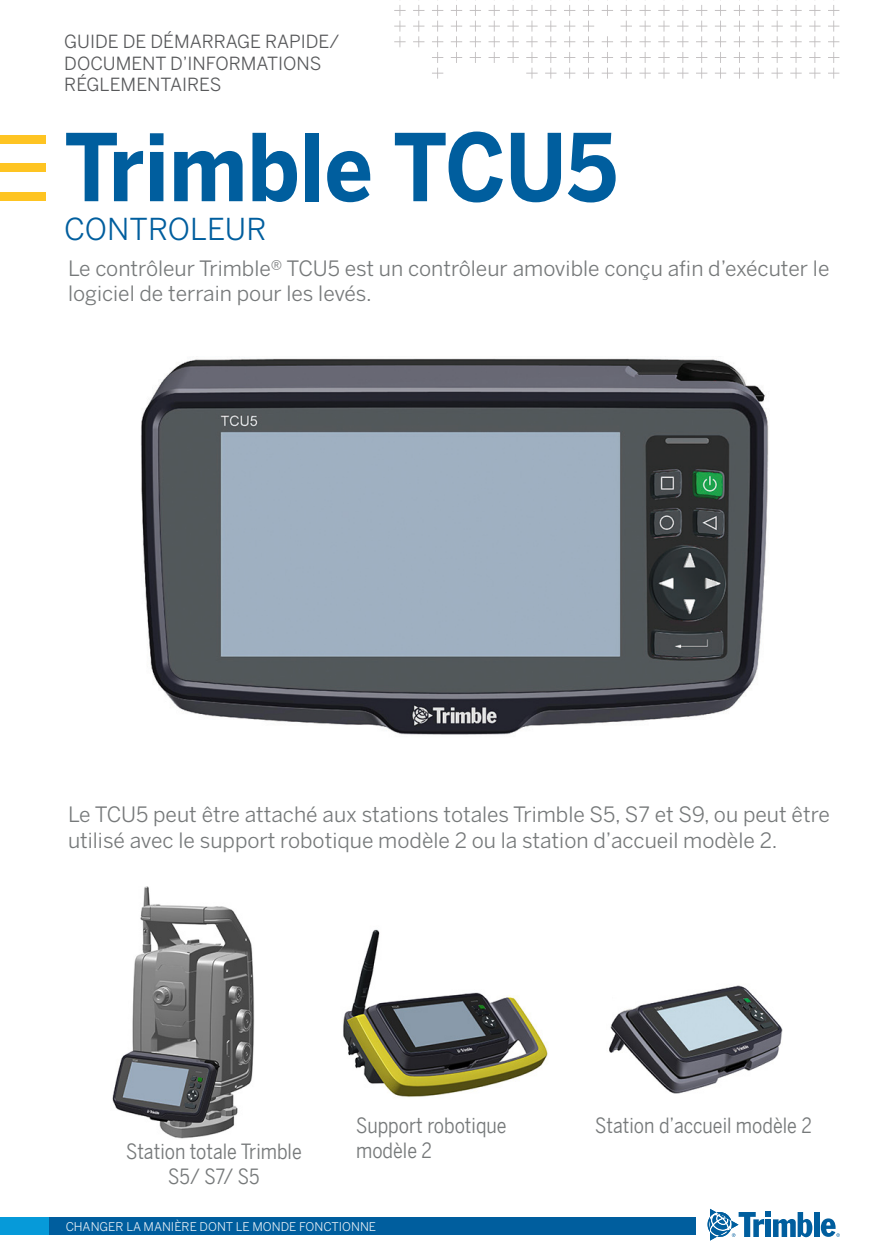
<style>
.page{position:relative;width:893px;height:1259px;background:#fff}
.page>*{position:absolute;margin:0;border:0;box-sizing:border-box;transform-origin:0 0}
.CoverHeading{font:700 92.4px "Benton Sans";color:#005e9e;scale:.91 1}
.CoverHeading_Small_C{font:30px "Benton Sans";color:#005e9e}
.BodyText{font:21px/25.2px "Benton Sans";color:#76797a}
.Callout{font:21px/25.2px "Benton Sans Condensed";color:#76797a;text-align:center}
.t1{font:18px/21.6px "Benton Sans";color:#57585a}
.t2{font:12px "Benton Sans";color:#fff}
</style>
<div class="page">
<svg style="left:394px;top:0;width:445px;height:79px"></svg>
<div style="left:0;top:135px;width:46px;height:8px;background:#fec422"></div>
<div style="left:0;top:164px;width:46px;height:8px;background:#fec422"></div>
<div style="left:0;top:192px;width:46px;height:8px;background:#fec422"></div>
<div style="left:814px;top:1212px;width:5px;height:25px;background:#005e9e"></div>
<svg style="left:708px;top:1208px;width:104px;height:32px"></svg>
<svg style="left:821px;top:1218px;width:19px;height:19px"></svg>
<div style="left:0;top:1217px;width:693px;height:17px;background:#069ad9"></div>
<div style="left:49px;top:1217px;width:646px;height:17px;background:#005e9e"></div>
<img style="left:141px;top:358px;width:628px;height:377px">
<img style="left:112px;top:886px;width:670px;height:253px">
<p class="t1" style="left:64px;top:31px;width:277px">GUIDE DE DÉMARRAGE RAPIDE/<br>DOCUMENT D’INFORMATIONS<br>RÉGLEMENTAIRES</p>
<p class="CoverHeading" style="left:64px;top:109px;width:609px">Trimble TCU5</p>
<p class="CoverHeading_Small_C" style="left:64px;top:211px;width:204px">CONTROLEUR</p>
<p class="BodyText" style="left:68px;top:256px;width:763px">Le contrôleur Trimble® TCU5 est un contrôleur amovible conçu afin d’exécuter le logiciel de terrain pour les levés.</p>
<p class="BodyText" style="left:68px;top:802px;width:763px">Le TCU5 peut être attaché aux stations totales Trimble S5, S7 et S9, ou peut être utilisé avec le support robotique modèle 2 ou la station d’accueil modèle 2.</p>
<p class="Callout" style="left:126px;top:1137px;width:177px">Station totale Trimble<br>S5/ S7/ S5</p>
<p class="Callout" style="left:356px;top:1111px;width:152px;text-align:left">Support robotique modèle 2</p>
<p class="Callout" style="left:595px;top:1111px;width:218px">Station d’accueil modèle 2</p>
<p class="t2" style="left:65px;top:1219px;width:312px">CHANGER LA MANIÈRE DONT LE MONDE FONCTIONNE</p>
</div>
